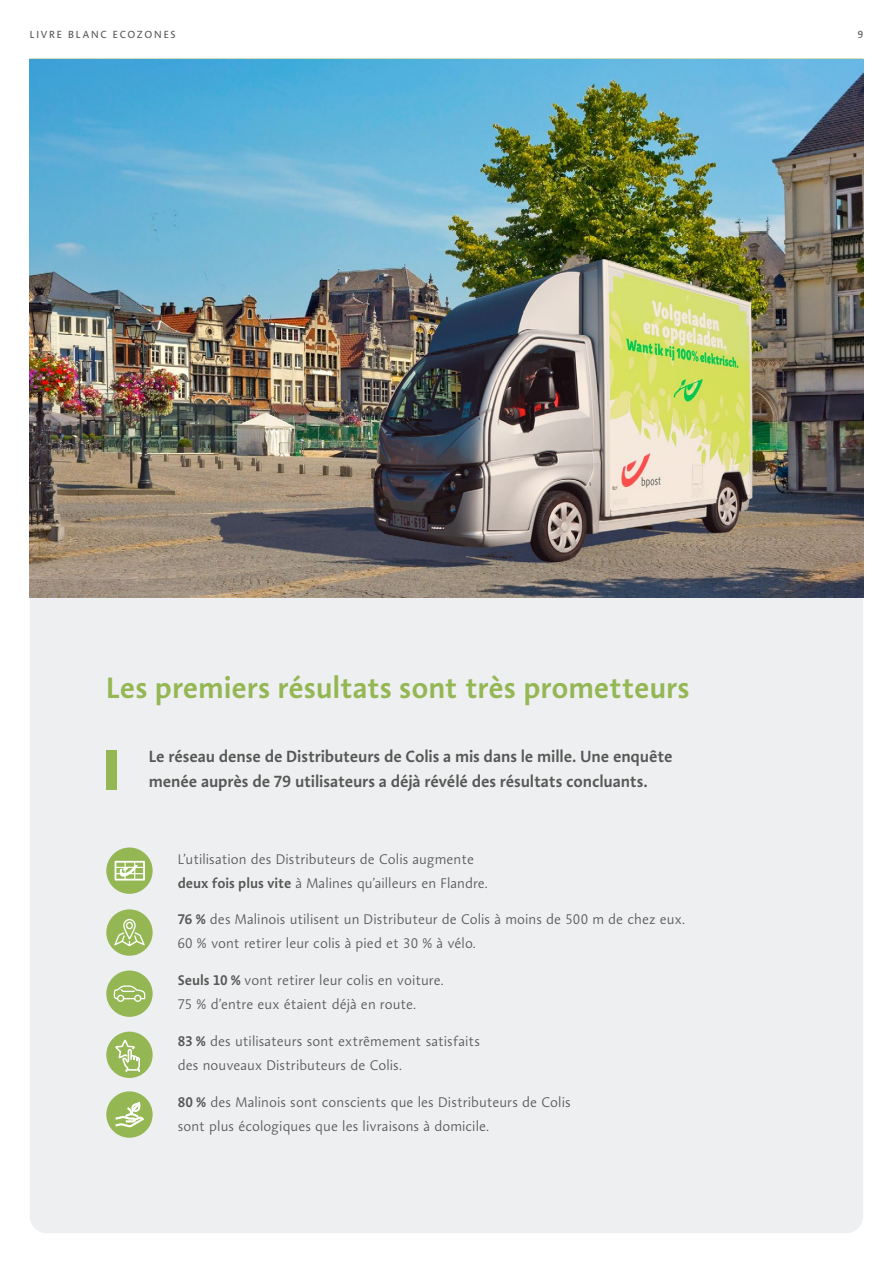
<style>
.page{position:relative;width:893px;height:1263px;background:#fff}
.page>*{position:absolute;margin:0;border:0;box-sizing:border-box;transform-origin:0 0}
.t1{font:600 30px "Aroma No 2 LT Pro";letter-spacing:-.005em;color:#94b754}
.t2{font:600 16.5px/25.5px "Aroma No 2 LT Pro";letter-spacing:-.005em;color:#575756}
.t3{font:300 14.25px/24px "Aroma No 2 LT Pro";letter-spacing:.005em;color:#575756}
.t4{font:10.5px "Aroma No 2 LT Pro";letter-spacing:.175em;color:#575756}
.s1{font-weight:600}
</style>
<div class="page">
<div style="left:30px;top:598px;width:833px;height:635px;background:#eeeff1"></div>
<hr style="left:30px;top:59px;width:833px;height:1px;background:#94b754">
<div style="left:106px;top:750px;width:11px;height:39px;background:#94b754"></div>
<img style="left:30px;top:60px;width:833px;height:538px">
<div style="left:106px;top:847px;width:47px;height:47px;background:#94b754;border-radius:50%"></div>
<div style="left:106px;top:1032px;width:47px;height:46px;background:#94b754;border-radius:50%"></div>
<div style="left:106px;top:909px;width:47px;height:47px;background:#94b754;border-radius:50%"></div>
<div style="left:106px;top:970px;width:47px;height:47px;background:#94b754;border-radius:50%"></div>
<div style="left:106px;top:1091px;width:47px;height:47px;background:#94b754;border-radius:50%"></div>
<svg style="left:116px;top:1102px;width:28px;height:25px"></svg>
<svg style="left:115px;top:1040px;width:25px;height:32px"></svg>
<svg style="left:114px;top:919px;width:31px;height:27px"></svg>
<svg style="left:115px;top:861px;width:30px;height:19px"></svg>
<hr style="left:115px;top:867px;width:30px;height:1px;background:#fff">
<hr style="left:115px;top:873px;width:30px;height:1px;background:#fff">
<svg style="left:114px;top:985px;width:32px;height:17px"></svg>
<p class="t4" style="left:30px;top:27px;width:147px">LIVRE BLANC ECOZONES</p>
<p class="t4" style="left:858px;top:27px;width:7px">9</p>
<h1 class="t1" style="left:106px;top:668px;width:585px">Les premiers résultats sont très prometteurs</h1>
<p class="t2" style="left:149px;top:743px;width:525px">Le réseau dense de Distributeurs de Colis a mis dans le mille. Une enquête menée auprès de 79 utilisateurs a déjà révélé des résultats concluants.</p>
<p class="t3" style="left:178px;top:847px;width:312px">L’utilisation des Distributeurs de Colis augmente <span class="s1">deux fois plus vite</span> à Malines qu’ailleurs en Flandre.</p>
<p class="t3" style="left:178px;top:907px;width:509px"><span class="s1">76 %</span> des Malinois utilisent un Distributeur de Colis à moins de 500 m de chez eux.<br>60 % vont retirer leur colis à pied et 30 % à vélo.</p>
<p class="t3" style="left:178px;top:968px;width:268px"><span class="s1">Seuls 10 %</span> vont retirer leur colis en voiture.<br>75 % d’entre eux étaient déjà en route.</p>
<p class="t3" style="left:178px;top:1029px;width:304px"><span class="s1">83 %</span> des utilisateurs sont extrêmement satisfaits des nouveaux Distributeurs de Colis.</p>
<p class="t3" style="left:178px;top:1090px;width:394px"><span class="s1">80 %</span> des Malinois sont conscients que les Distributeurs de Colis sont plus écologiques que les livraisons à domicile.</p>
</div>
